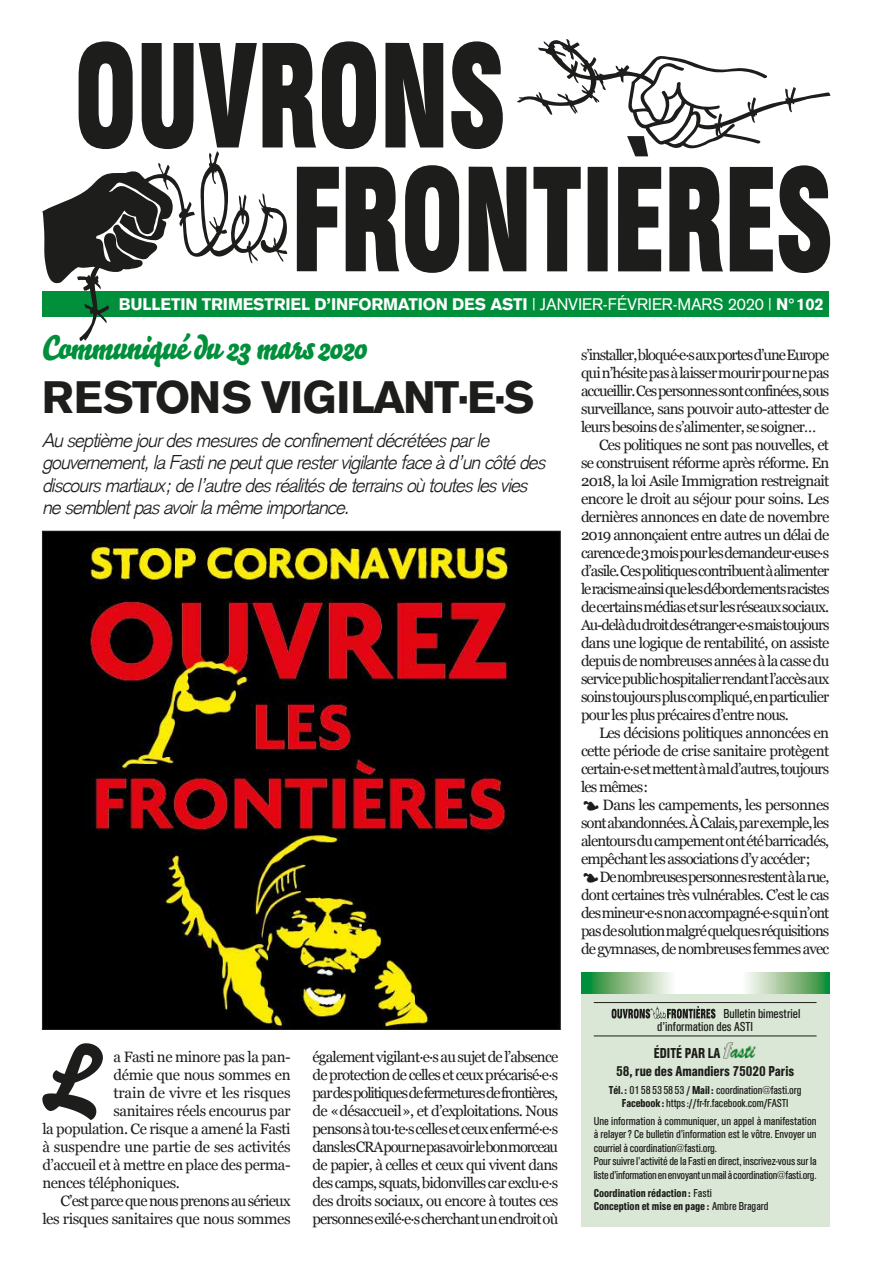
<style>
.page{position:relative;width:893px;height:1263px;background:#fff}
.page>*{position:absolute;margin:0;border:0;box-sizing:border-box;transform-origin:0 0}
.t1{font:156.9px/123.9px "Akzidenz Buch Condensed Bold";color:#1d1d1b;scale:.75 1}
.t2{font:86.4px "Bello Script";color:#1d1d1b}
.t3{font:700 45px "Akzidenz Grotesk BE";letter-spacing:-.04em;color:#1d1d1b}
.t4{font:33px "Bello Script";letter-spacing:-.03em;color:#008f3a}
.t5{font:italic 300 19.5px/22.5px "Akzidenz Grotesk";letter-spacing:-.045em;color:#1d1d1b}
.t6{font:900 16.5px "Akzidenz Grotesk";letter-spacing:-.01em;color:#fff}
.t7{font:15px/18px "Georgia";letter-spacing:-.055em;color:#1d1d1b;text-align:justify}
.t8{font:15px "Georgia";letter-spacing:-.03em;color:#1d1d1b}
.t9{font:15px "Georgia";letter-spacing:-.075em;color:#1d1d1b}
.t10{font:15px/18px "Akzidenz Buch Condensed Medium";color:#1d1d1b}
.t11{font:15px "Georgia";letter-spacing:-.035em;color:#1d1d1b}
.t12{font:15px "Georgia";letter-spacing:-.02em;color:#1d1d1b}
.t13{font:15px "Georgia";letter-spacing:-.015em;color:#1d1d1b}
.t14{font:15px "Georgia";letter-spacing:-.025em;color:#1d1d1b}
.t15{font:13.5px/13.5px "Akzidenz Buch Condensed Regular";color:#1d1d1b}
.t16{font:12px/13.5px "Akzidenz Buch Condensed Regular";letter-spacing:-.01em;color:#1d1d1b;text-align:center}
.t17{font:12px/13.5px "Akzidenz Buch Condensed Medium";color:#1d1d1b}
.s1{font-weight:400}
.s2{font-family:"Akzidenz Buch Condensed Medium"}
.s3{font-family:"Akzidenz Buch Condensed Regular"}
</style>
<div class="page">
<div style="left:42px;top:291px;width:787px;height:26px;background:#008f3a"></div>
<svg style="left:517px;top:39px;width:314px;height:110px"></svg>
<svg style="left:42px;top:151px;width:246px;height:191px"></svg>
<svg style="left:113px;top:224px;width:44px;height:39px"></svg>
<div style="left:581px;top:972px;width:248px;height:255px;background:#dbe7d6"></div>
<hr style="left:594px;top:1002px;width:223px;height:1px;background:#1d1d1b">
<hr style="left:594px;top:1035px;width:223px;height:1px;background:#1d1d1b">
<svg style="left:612px;top:1006px;width:103px;height:13px"></svg>
<img style="left:724px;top:1042px;width:31px;height:17px">
<svg style="left:581px;top:972px;width:248px;height:21px;background:#aed2b0"></svg>
<img style="left:44px;top:533px;width:515px;height:495px">
<h1 class="t1" style="left:292px;top:32px;width:723px;text-indent:-217px">OUVRONS<br>FRONTIÈRES</h1>
<p class="t6" style="left:119px;top:294px;width:706px">BULLETIN TRIMESTRIEL D’INFORMATION DES ASTI <span class="s1">| JANVIER-FÉVRIER-MARS 2020 |</span> N°102</p>
<h3 class="t4" style="left:42px;top:323px;width:327px">Communiqué du 23 mars 2020</h3>
<h3 class="t3" style="left:42px;top:371px;width:494px">RESTONS VIGILANT·E·S</h3>
<p class="t5" style="left:42px;top:429px;width:505px">Au septième jour des mesures de confinement décrétées par le gouvernement, la Fasti ne peut que rester vigilante face à d’un côté des discours martiaux; de l’autre des réalités de terrains où toutes les vies ne semblent pas avoir la même importance.</p>
<h2 class="t2" style="left:42px;top:1015px;width:56px">L</h2>
<p class="t8" style="left:114px;top:1046px;width:179px">a Fasti ne minore pas la pan-</p>
<p class="t14" style="left:114px;top:1064px;width:179px">démie que nous sommes en</p>
<p class="t13" style="left:114px;top:1082px;width:179px">train de vivre et les risques</p>
<p class="t8" style="left:114px;top:1100px;width:179px">sanitaires réels encourus par</p>
<p class="t8" style="left:42px;top:1118px;width:250px">la population. Ce risque a amené la Fasti</p>
<p class="t12" style="left:42px;top:1136px;width:250px">à suspendre une partie de ses activités</p>
<p class="t8" style="left:42px;top:1154px;width:250px">d’accueil et à mettre en place des perma-</p>
<p class="t8" style="left:42px;top:1172px;width:139px">nences téléphoniques.</p>
<p class="t7" style="left:60px;top:1191px;width:232px">C’est parce que nous prenons au sérieux</p>
<p class="t8" style="left:42px;top:1208px;width:250px">les risques sanitaires que nous sommes</p>
<p class="t7" style="left:313px;top:1047px;width:247px">également vigilant·e·s au sujet de l’absence de protection de celles et ceux précarisé·e·s par des politiques de fermetures de frontières, de «désaccueil», et d’exploitations. Nous pensons à tou·te·s celles et ceux enfermé·e·s dans les CRA pour ne pas avoir le bon morceau de papier, à celles et ceux qui vivent dans des camps, squats, bidonvilles car exclu·e·s des droits sociaux, ou encore à toutes ces personnes exilé·e·s cherchant un endroit où</p>
<p class="t7" style="left:581px;top:345px;width:250px">s’installer, bloqué·e·s aux portes d’une Europe</p>
<p class="t7" style="left:581px;top:363px;width:250px">qui n’hésite pas à laisser mourir pour ne pas</p>
<p class="t7" style="left:581px;top:381px;width:250px">accueillir. Ces personnes sont confinées, sous</p>
<p class="t7" style="left:581px;top:399px;width:250px">surveillance, sans pouvoir auto-attester de</p>
<p class="t7" style="left:581px;top:417px;width:237px">leurs besoins de s’alimenter, se soigner…</p>
<p class="t7" style="left:599px;top:435px;width:232px">Ces politiques ne sont pas nouvelles, et</p>
<p class="t7" style="left:581px;top:453px;width:250px">se construisent réforme après réforme. En</p>
<p class="t7" style="left:581px;top:471px;width:250px">2018, la loi Asile Immigration restreignait</p>
<p class="t11" style="left:581px;top:488px;width:250px">encore le droit au séjour pour soins. Les</p>
<p class="t7" style="left:581px;top:507px;width:250px">dernières annonces en date de novembre</p>
<p class="t7" style="left:581px;top:525px;width:250px">2019 annonçaient entre autres un délai de</p>
<p class="t7" style="left:581px;top:543px;width:250px">carence de 3mois pour les demandeur·euse·s</p>
<p class="t7" style="left:581px;top:561px;width:250px">d’asile. Ces politiques contribuent à alimenter</p>
<p class="t7" style="left:581px;top:579px;width:250px">le racisme ainsi que les débordements racistes</p>
<p class="t7" style="left:581px;top:597px;width:250px">de certains médias et sur les réseaux sociaux.</p>
<p class="t9" style="left:581px;top:614px;width:250px">Au-delà du droit des étranger·e·s mais toujours</p>
<p class="t7" style="left:581px;top:633px;width:250px">dans une logique de rentabilité, on assiste</p>
<p class="t7" style="left:581px;top:651px;width:250px">depuis de nombreuses années à la casse du</p>
<p class="t7" style="left:581px;top:669px;width:250px">service public hospitalier rendant l’accès aux</p>
<p class="t7" style="left:581px;top:687px;width:250px">soins toujours plus compliqué, en particulier</p>
<p class="t7" style="left:581px;top:705px;width:209px">pour les plus précaires d’entre nous.</p>
<p class="t7" style="left:599px;top:723px;width:232px">Les décisions politiques annoncées en</p>
<p class="t7" style="left:581px;top:741px;width:250px">cette période de crise sanitaire protègent</p>
<p class="t7" style="left:581px;top:759px;width:250px">certain·e·s et mettent à mal d’autres, toujours</p>
<p class="t7" style="left:581px;top:777px;width:69px">les mêmes:</p>
<p class="t7" style="left:603px;top:795px;width:228px">Dans les campements, les personnes</p>
<p class="t7" style="left:581px;top:813px;width:250px">sont abandonnées. À Calais, par exemple, les</p>
<p class="t7" style="left:581px;top:831px;width:250px">alentours du campement ont été barricadés,</p>
<p class="t7" style="left:581px;top:849px;width:231px">empêchant les associations d’y accéder;</p>
<p class="t7" style="left:599px;top:867px;width:231px">De nombreuses personnes restent à la rue,</p>
<p class="t7" style="left:581px;top:885px;width:250px">dont certaines très vulnérables. C’est le cas</p>
<p class="t7" style="left:581px;top:903px;width:250px">des mineur·e·s non accompagné·e·s qui n’ont</p>
<p class="t7" style="left:581px;top:921px;width:250px">pas de solution malgré quelques réquisitions</p>
<p class="t7" style="left:581px;top:939px;width:250px">de gymnases, de nombreuses femmes avec</p>
<p class="t15" style="left:657px;top:1007px;width:145px;text-indent:66px">Bulletin bimestriel d’information des ASTI</p>
<p class="t10" style="left:616px;top:1044px;width:180px;text-indent:38px">ÉDITÉ PAR LA<br>58, rue des Amandiers 75020 Paris</p>
<p class="t16" style="left:609px;top:1083px;width:194px"><span class="s2">Tél.:</span> 0158535853 / <span class="s2">Mail:</span> coordination@fasti.org<br><span class="s2">Facebook:</span> https://fr-fr.facebook.com/FASTI</p>
<p class="t16" style="left:594px;top:1114px;width:224px;text-align:left">Une information à communiquer, un appel à manifestation à relayer? Ce bulletin d’information est le vôtre. Envoyer un courriel à coordination@fasti.org.<br>Pour suivre l’activité de la Fasti en direct, inscrivez-vous sur la liste d’information en envoyant un mail à coordination@fasti.org.</p>
<p class="t17" style="left:594px;top:1186px;width:176px">Coordination rédaction : <span class="s3">Fasti<br></span>Conception et mise en page : <span class="s3">Ambre Bragard</span></p>
</div>
